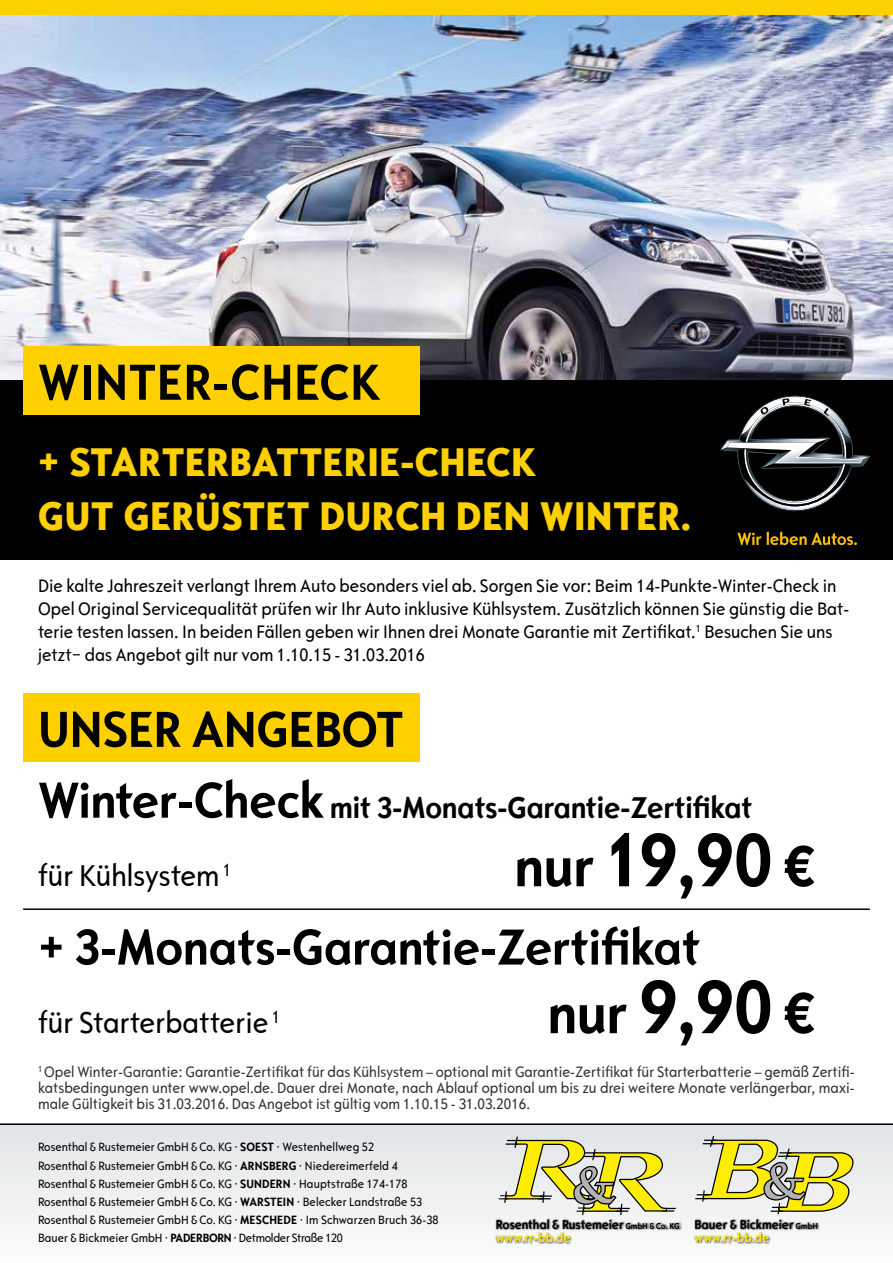
<style>
.page{position:relative;width:893px;height:1263px;background:#fff}
.page>*{position:absolute;margin:0;border:0;box-sizing:border-box;transform-origin:0 0}
.t1{font:700 79.2px "Opel Sans Condensed";color:#000}
.t2{font:700 60.75px "Opel Sans Condensed";color:#000}
.t3{font:700 52.8px "Opel Sans Condensed";color:#000}
.t4{font:700 52.8px "Opel Sans Condensed";letter-spacing:.02em;color:#000}
.t5{font:800 42.15px/54.3px "Opel Sans Condensed";letter-spacing:.02em;color:#ffd000}
.t6{font:700 31.65px "Opel Sans Condensed";color:#000}
.t7{font:condensed 31.65px "Opel Sans";color:#000}
.t8{font:condensed 19.05px/22.8px "Opel Sans";color:#000}
.t9{font:condensed 15.9px/15.9px "Opel Sans";color:#000;text-align:justify}
.t10{font:700 13.5px/13.5px "Opel Sans Condensed";color:#000}
.t11{font:condensed 12.6px/18.1px "Opel Sans";color:#000}
.s1{font-size:52.8px}
.s2{font-size:60.75px}
.s3{font-size:79.2px}
.s4{font-family:"Opel Sans Condensed";font-weight:700;font-stretch:normal}
.s5{font-size:9px}
.s6{color:#feeb1f}
</style>
<div class="page">
<img style="left:0;top:14px;width:893px;height:367px">
<div style="left:0;top:1124px;width:893px;height:139px;background:linear-gradient(to bottom,#e0e4e5,#fcfcfc)"></div>
<div style="left:693px;top:1218px;width:127px;height:26px;background:#000;opacity:.75"></div>
<svg style="left:696px;top:1135px;width:159px;height:81px"></svg>
<div style="left:495px;top:1218px;width:187px;height:26px;background:#000;opacity:.75"></div>
<svg style="left:499px;top:1135px;width:176px;height:81px"></svg>
<hr style="left:0;top:1123px;width:893px;height:2px;background:#000">
<hr style="left:23px;top:908px;width:847px;height:2px;background:#000">
<div style="left:23px;top:693px;width:397px;height:69px;background:#ffd000"></div>
<div style="left:0;top:0;width:893px;height:14px;background:#ffd000"></div>
<div style="left:0;top:381px;width:893px;height:179px;background:#000"></div>
<svg style="left:721px;top:396px;width:149px;height:115px"></svg>
<svg style="left:737px;top:531px;width:120px;height:14px"></svg>
<div style="left:23px;top:346px;width:397px;height:69px;background:#ffd000"></div>
<h3 class="t4" style="left:38px;top:351px;width:344px">WINTER-CHECK</h3>
<h3 class="t5" style="left:38px;top:434px;width:654px">+ STARTERBATTERIE-CHECK<br>GUT GERÜSTET DURCH DEN WINTER.</h3>
<p class="t8" style="left:38px;top:575px;width:813px">Die kalte Jahreszeit verlangt Ihrem Auto besonders viel ab. Sorgen Sie vor: Beim 14-Punkte-Winter-Check in Opel Original Servicequalität prüfen wir Ihr Auto inklusive Kühlsystem. Zusätzlich können Sie günstig die Bat&shy;terie testen lassen. In beiden Fällen geben wir Ihnen drei Monate Garantie mit Zertifikat.<sup>1</sup> Besuchen Sie uns jetzt− das Angebot gilt nur vom 1.10.15 - 31.03.2016</p>
<h3 class="t3" style="left:38px;top:698px;width:367px">UNSER ANGEBOT</h3>
<h3 class="t6" style="left:38px;top:788px;width:716px"><span class="s1">Winter-Check</span> mit 3-Monats-Garantie-Zertifikat</h3>
<h1 class="t1" style="left:515px;top:813px;width:302px"><span class="s2">nur</span> 19,90 <span class="s2">€</span></h1>
<h3 class="t3" style="left:38px;top:915px;width:664px">+ 3-Monats-Garantie-Zertifikat</h3>
<h3 class="t7" style="left:38px;top:857px;width:195px">für Kühlsystem <sup>1</sup></h3>
<h3 class="t7" style="left:38px;top:1004px;width:244px">für Starterbatterie <sup>1</sup></h3>
<h2 class="t2" style="left:548px;top:977px;width:269px">nur <span class="s3">9,90</span> €</h2>
<p class="t9" style="left:38px;top:1064px;width:818px"><sup>1</sup> Opel Winter-Garantie: Garantie-Zertifikat für das Kühlsystem – optional mit Garantie-Zertifikat für Starterbatterie – gemäß Zertifi&shy;katsbedingungen unter www.opel.de. Dauer drei Monate, nach Ablauf optional um bis zu drei weitere Monate verlängerbar, maxi&shy;male Gültigkeit bis 31.03.2016. Das Angebot ist gültig vom 1.10.15 - 31.03.2016.</p>
<p class="t11" style="left:38px;top:1138px;width:402px">Rosenthal &amp; Rustemeier GmbH &amp; Co. KG · <span class="s4">SOEST</span> · Westenhellweg 52<br>Rosenthal &amp; Rustemeier GmbH &amp; Co. KG · <span class="s4">ARNSBERG</span> · Niedereimerfeld 4<br>Rosenthal &amp; Rustemeier GmbH &amp; Co. KG · <span class="s4">SUNDERN</span> · Hauptstraße 174-178<br>Rosenthal &amp; Rustemeier GmbH &amp; Co. KG · <span class="s4">WARSTEIN</span> · Belecker Landstraße 53<br>Rosenthal &amp; Rustemeier GmbH &amp; Co. KG · <span class="s4">MESCHEDE</span> · Im Schwarzen Bruch 36-38<br>Bauer &amp; Bickmeier GmbH · <span class="s4">PADERBORN</span> · Detmolder Straße 120</p>
<p class="t10" style="left:496px;top:1217px;width:185px">Rosenthal &amp; Rustemeier <span class="s5">GmbH &amp; Co. KG </span><span class="s6">www.rr-bb.de</span></p>
<p class="t10" style="left:695px;top:1217px;width:125px">Bauer &amp; Bickmeier <span class="s5">GmbH </span><span class="s6">www.rr-bb.de</span></p>
</div>
